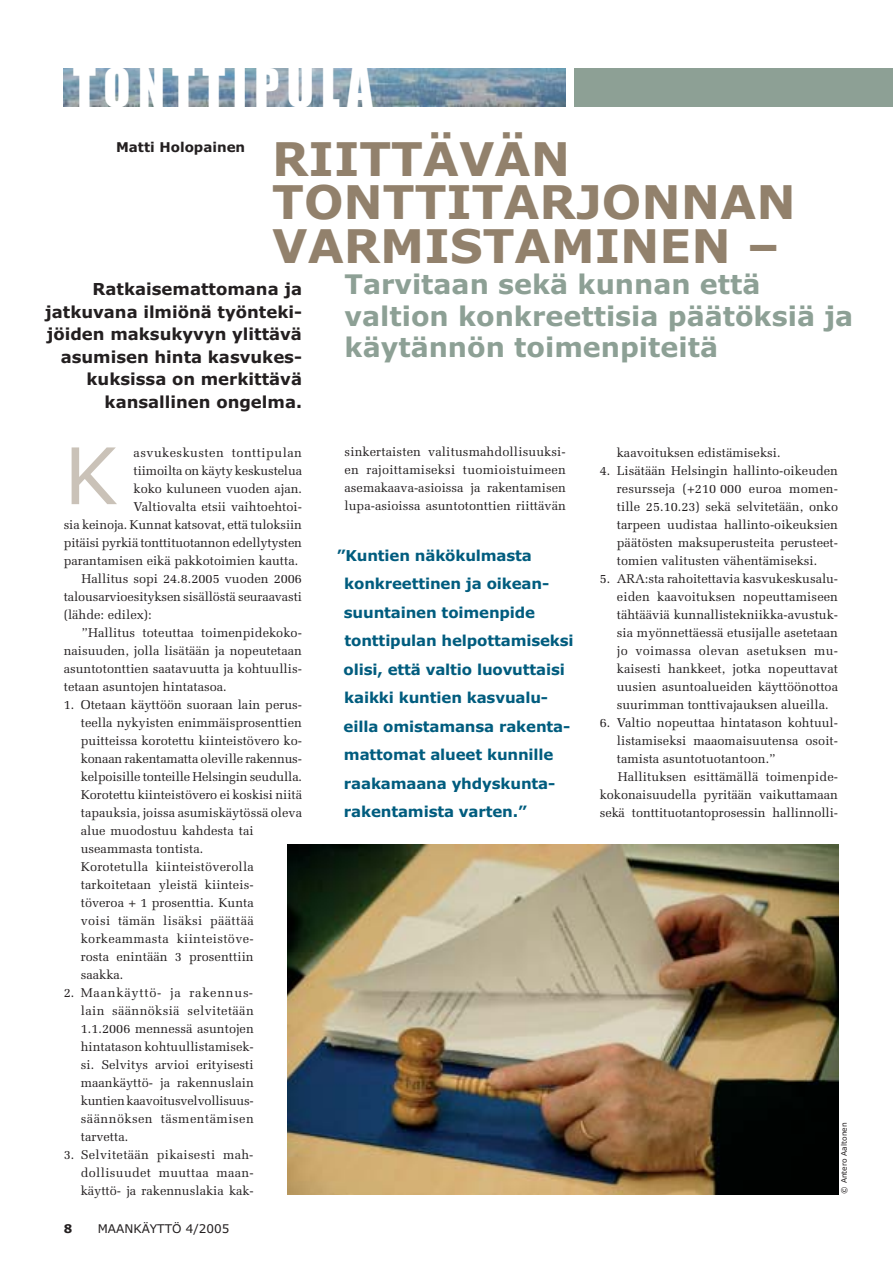
<style>
.page{position:relative;width:893px;height:1263px;background:#fff}
.page>*{position:absolute;margin:0;border:0;box-sizing:border-box;transform-origin:0 0}
.t1{font:78px "MS Verdana";color:#cac2b8}
.t2{font:49.5px "MS Impact";letter-spacing:.15em;color:#fff}
.t3{font:700 46.5px/43.5px "MS Verdana";color:#92816c}
.t4{font:700 27px/31.5px "MS Verdana";color:#8da095}
.t5{font:700 16.5px/22.5px "MS Verdana";color:#231f20;text-align:right}
.t6{font:700 15px/28.5px "MS Verdana";letter-spacing:-.01em;color:#005c7e}
.t7{font:700 13.5px "MS Verdana";color:#231f20}
.t8{font:12.75px/18px "Melior";color:#231f20;text-align:justify}
.t9{font:12px "MS Verdana";color:#231f20}
.t10{font:700 12px "MS Verdana";color:#231f20}
.t11{font:7.5px "MS Verdana";color:#231f20}
</style>
<div class="page">
<img style="left:288px;top:845px;width:550px;height:349px">
<div style="left:574px;top:68px;width:318px;height:38px;background:#8da095"></div>
<img style="left:64px;top:68px;width:501px;height:38px">
<h2 class="t2" style="left:73px;top:66px;width:301px">TONTTIPULA</h2>
<h3 class="t3" style="left:272px;top:140px;width:525px">RIITTÄVÄN<br>TONTTITARJONNAN<br>VARMISTAMINEN –</h3>
<h3 class="t4" style="left:344px;top:271px;width:510px">Tarvitaan sekä kunnan että valtion konkreettisia päätöksiä ja käytännön toimenpiteitä</h3>
<p class="t7" style="left:116px;top:140px;width:131px">Matti Holopainen</p>
<p class="t5" style="left:45px;top:279px;width:258px">Ratkaisemattomana ja jatkuvana ilmiönä työnteki&shy;jöiden maksukyvyn ylittävä asumisen hinta kasvukes&shy;kuksissa on merkittävä kansallinen ongelma.</p>
<h1 class="t1" style="left:64px;top:439px;width:56px">K</h1>
<p class="t8" style="left:134px;top:444px;width:170px">asvukeskusten tonttipulan tiimoilta on käyty keskustelua koko kuluneen vuoden ajan.<br>Valtiovalta etsii vaihtoehtoi-</p>
<p class="t8" style="left:64px;top:516px;width:240px">sia keinoja. Kunnat katsovat, että tuloksiin</p>
<p class="t8" style="left:64px;top:534px;width:240px">pitäisi pyrkiä tonttituotannon edellytysten</p>
<p class="t8" style="left:64px;top:552px;width:236px">parantamisen eikä pakkotoimien kautta.</p>
<p class="t8" style="left:82px;top:570px;width:222px">Hallitus sopi 24.8.2005 vuoden 2006</p>
<p class="t8" style="left:64px;top:588px;width:240px">talousarvioesityksen sisällöstä seuraavasti</p>
<p class="t8" style="left:64px;top:606px;width:89px">(lähde: edilex):</p>
<p class="t8" style="left:82px;top:624px;width:222px">”Hallitus toteuttaa toimenpidekoko-</p>
<p class="t8" style="left:64px;top:642px;width:240px">naisuuden, jolla lisätään ja nopeutetaan</p>
<p class="t8" style="left:64px;top:660px;width:240px">asuntotonttien saatavuutta ja kohtuullis-</p>
<p class="t8" style="left:64px;top:678px;width:164px">tetaan asuntojen hintatasoa.</p>
<p class="t8" style="left:81px;top:696px;width:223px;text-align:left;text-indent:-17px">1. Otetaan käyttöön suoraan lain perus&shy;teella nykyisten enimmäisprosenttien puitteissa korotettu kiinteistövero ko&shy;konaan rakentamatta oleville rakennus&shy;kelpoisille tonteille Helsingin seudulla.<br>Korotettu kiinteistövero ei koskisi niitä tapauksia, joissa asumiskäytössä oleva alue muodostuu kahdesta tai useammasta tontista.<br>Korotetulla kiinteistöverolla tarkoitetaan yleistä kiinteis-<br>töveroa + 1 prosenttia. Kunta<br>voisi tämän lisäksi päättää korkeammasta kiinteistöve-<br>rosta enintään 3 prosenttiin<br>saakka.</p>
<p class="t8" style="left:81px;top:984px;width:174px;text-indent:-17px">2. Maankäyttö- ja rakennus&shy;lain säännöksiä selvitetään 1.1.2006 mennessä asuntojen hintatason kohtuullistamisek&shy;si. Selvitys arvioi erityisesti maankäyttö- ja rakennuslain kuntien kaavoitusvelvollisuus&shy;säännöksen täsmentämisen tarvetta.</p>
<p class="t8" style="left:81px;top:1146px;width:174px;text-indent:-17px">3. Selvitetään pikaisesti mah&shy;dollisuudet muuttaa maan&shy;käyttö- ja rakennuslakia kak-</p>
<p class="t10" style="left:64px;top:1223px;width:10px">8</p>
<p class="t9" style="left:98px;top:1223px;width:133px">MAANKÄYTTÖ 4/2005</p>
<p class="t8" style="left:344px;top:444px;width:223px">sinkertaisten valitusmahdollisuuksi&shy;en rajoittamiseksi tuomioistuimeen asemakaava-asioissa ja rakentamisen lupa-asioissa asuntotonttien riittävän</p>
<p class="t8" style="left:617px;top:445px;width:165px">kaavoituksen edistämiseksi.</p>
<p class="t8" style="left:617px;top:463px;width:223px;text-indent:-17px">4. Lisätään Helsingin hallinto-oikeuden resursseja (+210 000 euroa momen&shy;tille 25.10.23) sekä selvitetään, onko tarpeen uudistaa hallinto-oikeuksien päätösten maksuperusteita perusteet&shy;tomien valitusten vähentämiseksi.</p>
<p class="t8" style="left:617px;top:571px;width:223px;text-indent:-17px">5. ARA:sta rahoitettavia kasvukeskusalu&shy;eiden kaavoituksen nopeuttamiseen tähtääviä kunnallistekniikka-avustuk&shy;sia myönnettäessä etusijalle asetetaan jo voimassa olevan asetuksen mu&shy;kaisesti hankkeet, jotka nopeuttavat uusien asuntoalueiden käyttöönottoa suurimman tonttivajauksen alueilla.</p>
<p class="t8" style="left:600px;top:715px;width:240px">6. Valtio nopeuttaa hintatason kohtuul-</p>
<p class="t8" style="left:617px;top:733px;width:223px">listamiseksi maaomaisuutensa osoit-</p>
<p class="t8" style="left:617px;top:751px;width:160px">tamista asuntotuotantoon.”</p>
<p class="t8" style="left:617px;top:769px;width:222px">Hallituksen esittämällä toimenpide-</p>
<p class="t8" style="left:600px;top:787px;width:240px">kokonaisuudella pyritään vaikuttamaan</p>
<p class="t8" style="left:600px;top:805px;width:240px">sekä tonttituotantoprosessin hallinnolli-</p>
<p class="t6" style="left:343px;top:542px;width:232px;text-indent:-7px">”Kuntien näkökulmasta konkreettinen ja oikean&shy;suuntainen toimenpide tonttipulan helpottamiseksi olisi, että valtio luovuttaisi kaikki kuntien kasvualu&shy;eilla omistamansa rakenta&shy;mattomat alueet kunnille raaka maana yhdyskunta&shy;rakentamista varten.”</p>
<p class="t11" style="left:840px;top:1194px;width:73px;rotate:-90deg">© Antero Aaltonen</p>
</div>
